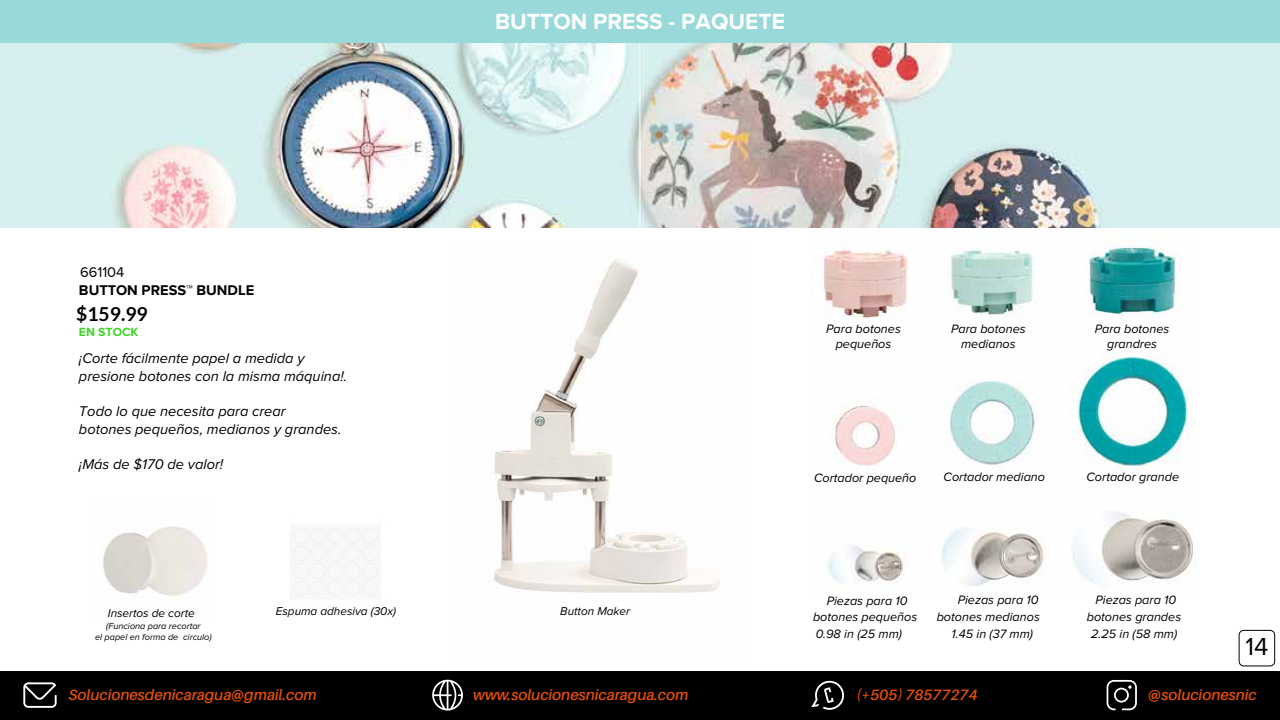
<style>
.page{position:relative;width:1280px;height:720px;background:#fff}
.page>*{position:absolute;margin:0;border:0;box-sizing:border-box;transform-origin:0 0}
.t1{font:25.5px "Proxima Nova";color:#000}
.t2{font:700 22.8px "Proxima Nova";color:#fff}
.t3{font:700 19.3px "Lato";color:#000}
.t4{font:italic 600 15px "Aileron";color:#e75003}
.t5{font:italic 14.6px/17.5px "Proxima Nova";color:#000}
.t6{font:700 14.6px "Proxima Nova";color:#000}
.t7{font:14.6px "Proxima Nova";color:#000}
.t8{font:italic 12.6px/16.8px "Proxima Nova";color:#000;text-align:center}
.t9{font:700 12.3px "Proxima Nova";color:#3ed626}
.t10{font:italic 11.8px "Proxima Nova";color:#000}
.t11{font:italic 10.6px "Proxima Nova";color:#000}
.t12{font:italic 9.1px/10.9px "Proxima Nova";color:#000;text-align:center}
</style>
<div class="page">
<img style="left:811px;top:227px;width:387px;height:359px">
<img style="left:103px;top:526px;width:104px;height:70px">
<img style="left:494px;top:259px;width:226px;height:334px">
<div style="left:1239px;top:630px;width:36px;height:36px;border:1px solid #000;border-radius:5px"></div>
<img style="left:0;top:42px;width:1280px;height:185px">
<div style="left:0;top:0;width:1280px;height:42px;background:#99d9d9"></div>
<div style="left:0;top:671px;width:1280px;height:49px;background:#000"></div>
<svg style="left:1107px;top:680px;width:30px;height:30px"></svg>
<svg style="left:23px;top:682px;width:34px;height:26px"></svg>
<svg style="left:432px;top:680px;width:31px;height:31px"></svg>
<svg style="left:811px;top:680px;width:33px;height:30px"></svg>
<h2 class="t2" style="left:495px;top:8px;width:291px">BUTTON PRESS - PAQUETE</h2>
<p class="t7" style="left:80px;top:264px;width:46px">661104</p>
<p class="t6" style="left:79px;top:281px;width:177px">BUTTON PRESS™ BUNDLE</p>
<h3 class="t3" style="left:76px;top:303px;width:73px">$159.99</h3>
<p class="t9" style="left:79px;top:325px;width:61px">EN STOCK</p>
<p class="t5" style="left:79px;top:350px;width:270px">¡Corte fácilmente papel a medida y presione botones con la misma máquina!.</p>
<p class="t5" style="left:79px;top:403px;width:264px">Todo lo que necesita para crear botones pequeños, medianos y grandes.</p>
<p class="t5" style="left:79px;top:456px;width:146px">¡Más de $170 de valor!</p>
<p class="t8" style="left:826px;top:321px;width:76px;line-height:15.1px">Para botones pequeños</p>
<p class="t8" style="left:1095px;top:321px;width:76px;line-height:15.1px">Para botones grandres</p>
<p class="t8" style="left:951px;top:321px;width:76px;line-height:15.1px">Para botones medianos</p>
<p class="t8" style="left:814px;top:469px;width:104px">Cortador pequeño</p>
<p class="t8" style="left:944px;top:469px;width:103px">Cortador mediano</p>
<p class="t8" style="left:1086px;top:469px;width:94px">Cortador grande</p>
<p class="t10" style="left:108px;top:608px;width:88px">Insertos de corte</p>
<p class="t12" style="left:95px;top:621px;width:118px">(Funciona para recortar<br>el papel en forma de circulo)</p>
<p class="t11" style="left:572px;top:601px;width:64px">button maker</p>
<p class="t8" style="left:813px;top:593px;width:106px;text-align:left;text-indent:14px">Piezas para 10 botones pequeños<br>0.98 in (25 mm)</p>
<p class="t8" style="left:1087px;top:592px;width:96px">Piezas para 10 botones grandes<br>2.25 in (58 mm)</p>
<p class="t8" style="left:958px;top:592px;width:82px">Piezas para 10</p>
<p class="t8" style="left:937px;top:609px;width:105px">botones medianos</p>
<p class="t8" style="left:952px;top:626px;width:83px">1.45 in (37 mm)</p>
<p class="t10" style="left:276px;top:606px;width:122px">Espuma adhesiva (30x)</p>
<p class="t10" style="left:560px;top:606px;width:71px">Button Maker</p>
<h1 class="t1" style="left:1245px;top:632px;width:24px">14</h1>
<p class="t4" style="left:69px;top:686px;width:249px">Solucionesdenicaragua@gmail.com</p>
<p class="t4" style="left:473px;top:686px;width:217px">www.solucionesnicaragua.com</p>
<p class="t4" style="left:857px;top:687px;width:122px">(+505) 78577274</p>
<p class="t4" style="left:1148px;top:686px;width:110px">@solucionesnic</p>
</div>
